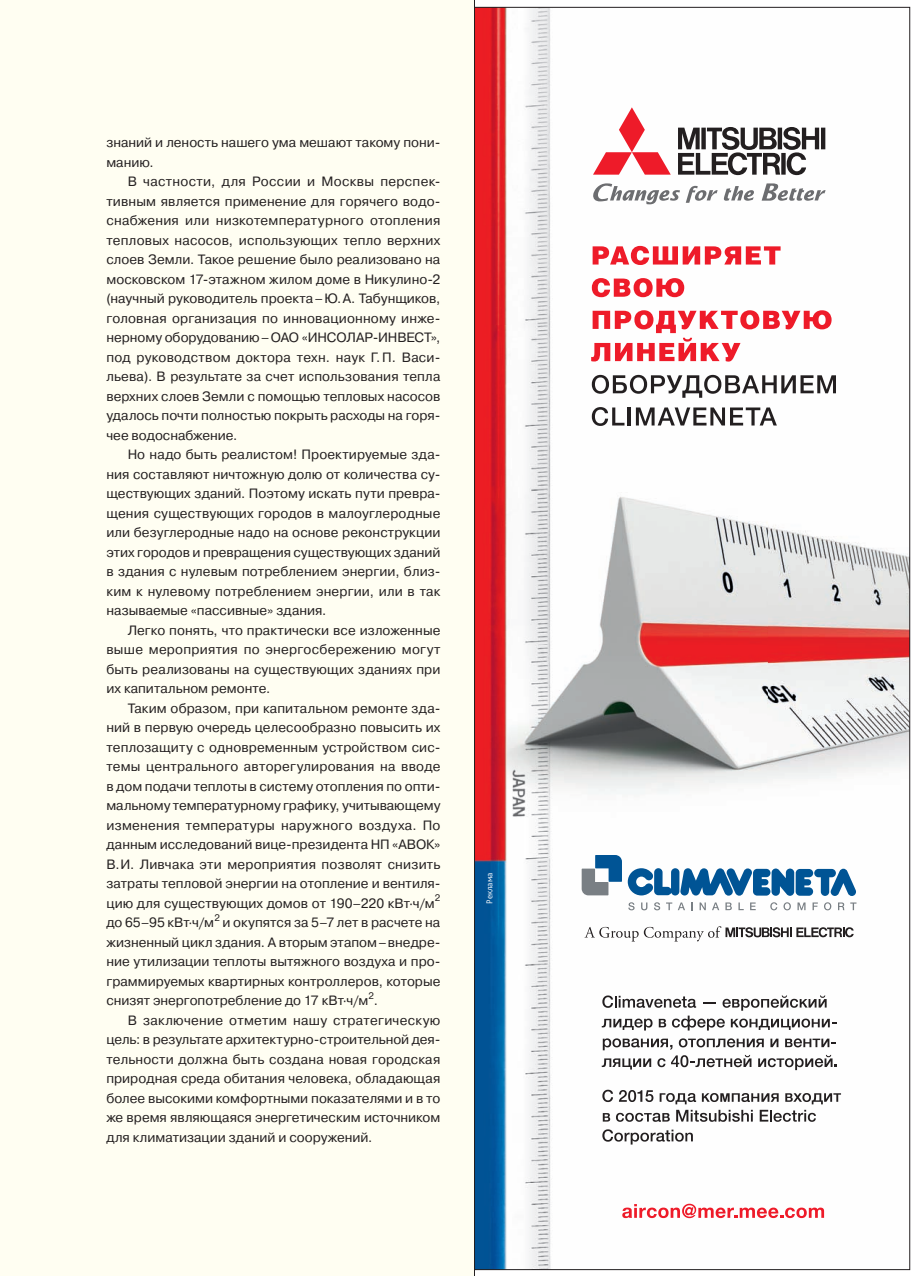
<style>
.page{position:relative;width:915px;height:1276px;background:#fff}
.page>*{position:absolute;margin:0;border:0;box-sizing:border-box;transform-origin:0 0}
.t1{font:13.5px/19.5px "Pragmatica";color:#231f20;text-align:justify}
.t2{font:9.45px "Pragmatica";color:#231f20}
.t3{font:300 9px "Bliss Pro";color:#fff}
</style>
<div class="page">
<div style="left:20px;top:0;width:453px;height:1276px;background:#fffef2"></div>
<div style="left:0;top:0;width:20px;height:1276px;background:#fffef2"></div>
<hr style="left:474px;top:0;width:1px;height:1276px;background:#231f20">
<img style="left:476px;top:9px;width:431px;height:1258px">
<svg style="left:592px;top:246px;width:188px;height:19px"></svg>
<svg style="left:591px;top:278px;width:93px;height:19px"></svg>
<svg style="left:591px;top:310px;width:240px;height:51px"></svg>
<svg style="left:591px;top:375px;width:244px;height:23px"></svg>
<svg style="left:591px;top:407px;width:33px;height:19px"></svg>
<hr style="left:627px;top:407px;width:3px;height:18px;background:#231f20">
<svg style="left:635px;top:407px;width:141px;height:18px"></svg>
<svg style="left:592px;top:183px;width:233px;height:21px"></svg>
<svg style="left:592px;top:107px;width:78px;height:68px"></svg>
<svg style="left:677px;top:127px;width:148px;height:48px"></svg>
<svg style="left:584px;top:926px;width:269px;height:15px"></svg>
<svg style="left:628px;top:902px;width:6px;height:8px"></svg>
<svg style="left:641px;top:902px;width:6px;height:8px"></svg>
<svg style="left:653px;top:902px;width:31px;height:8px"></svg>
<svg style="left:699px;top:902px;width:6px;height:8px"></svg>
<svg style="left:711px;top:902px;width:8px;height:8px"></svg>
<svg style="left:725px;top:902px;width:6px;height:8px"></svg>
<svg style="left:738px;top:902px;width:5px;height:8px"></svg>
<svg style="left:749px;top:902px;width:6px;height:8px"></svg>
<svg style="left:770px;top:902px;width:7px;height:8px"></svg>
<svg style="left:783px;top:902px;width:7px;height:8px"></svg>
<svg style="left:797px;top:902px;width:8px;height:8px"></svg>
<svg style="left:812px;top:902px;width:5px;height:8px"></svg>
<svg style="left:823px;top:902px;width:8px;height:8px"></svg>
<svg style="left:837px;top:902px;width:7px;height:8px"></svg>
<svg style="left:850px;top:902px;width:6px;height:8px"></svg>
<img style="left:595px;top:855px;width:26px;height:27px">
<img style="left:581px;top:868px;width:27px;height:27px">
<img style="left:627px;top:868px;width:99px;height:27px">
<img style="left:726px;top:868px;width:104px;height:28px">
<img style="left:830px;top:868px;width:25px;height:28px">
<svg style="left:601px;top:995px;width:235px;height:35px"></svg>
<svg style="left:601px;top:1038px;width:235px;height:32px"></svg>
<svg style="left:602px;top:1089px;width:238px;height:32px"></svg>
<svg style="left:602px;top:1129px;width:90px;height:15px"></svg>
<svg style="left:622px;top:1203px;width:201px;height:15px"></svg>
<p class="t1" style="left:106px;top:133px;width:335px">знаний и леность нашего ума мешают такому пони&shy;манию.</p>
<p class="t1" style="left:106px;top:172px;width:335px;text-indent:21px">В частности, для России и Москвы перспек&shy;тивным является применение для горячего водо&shy;снабжения или низкотемпературного отопления тепловых насосов, использующих тепло верхних слоев Земли. Такое решение было реализовано на московском 17-этажном жилом доме в Никулино-2 (научный руководитель проекта–Ю.А. Табунщиков, головная организация по инновационному инже&shy;нерному оборудованию–ОАО «ИНСОЛАР-ИНВЕСТ», под руководством доктора техн. наук Г. П. Васи&shy;льева). В результате за счет использования тепла верхних слоев Земли с помощью тепловых насосов удалось почти полностью покрыть расходы на горя&shy;чее водоснабжение.</p>
<p class="t1" style="left:106px;top:445px;width:335px;text-indent:21px">Но надо быть реалистом! Проектируемые зда&shy;ния составляют ничтожную долю от количества су&shy;ществующих зданий. Поэтому искать пути превра&shy;щения существующих городов в малоуглеродные или безуглеродные надо на основе реконструкции этих городов и превращения существующих зданий в здания с нулевым потреблением энергии, близ&shy;ким к нулевому потреблением энергии, или в так называемые «пассивные» здания.</p>
<p class="t1" style="left:106px;top:620px;width:335px;text-indent:21px">Легко понять, что практически все изложенные выше мероприятия по энергосбережению могут быть реализованы на существующих зданиях при их капитальном ремонте.</p>
<p class="t1" style="left:106px;top:698px;width:335px;text-indent:21px">Таким образом, при капитальном ремонте зда&shy;ний в первую очередь целесообразно повысить их теплозащиту с одновременным устройством сис&shy;темы центрального авторегулирования на вводе в дом подачи теплоты в систему отопления по опти&shy;мальному температурному графику, учитывающему изменения температуры наружного воздуха. По данным исследований вице-президента НП «АВОК» В.И. Ливчака эти мероприятия позволят снизить затраты тепловой энергии на отопление и вентиля&shy;цию для существующих домов от 190–220 кВт∙ч/м</p>
<p class="t2" style="left:435px;top:892px;width:7px">2</p>
<p class="t2" style="left:214px;top:911px;width:7px">2</p>
<p class="t1" style="left:106px;top:913px;width:335px;text-indent:116px">и окупятся за 5–7 лет в расчете на жизненный цикл здания. А вторым этапом–внедре&shy;ние утилизации теплоты вытяжного воздуха и про&shy;граммируемых квартирных контроллеров, которые снизят энергопотребление до 17 кВт∙ч/м .</p>
<p class="t1" style="left:106px;top:913px;width:109px">до 65–95 кВт∙ч/м</p>
<p class="t2" style="left:368px;top:989px;width:7px">2</p>
<p class="t1" style="left:106px;top:1010px;width:335px;text-indent:21px">В заключение отметим нашу стратегическую цель: в результате архитектурно-строительной дея&shy;тельности должна быть создана новая городская природная среда обитания человека, обладающая более высокими комфортными показателями и в то же время являющаяся энергетическим источником для климатизации зданий и сооружений.</p>
<p class="t3" style="left:483px;top:904px;width:33px;rotate:-90deg">Реклама</p>
</div>
